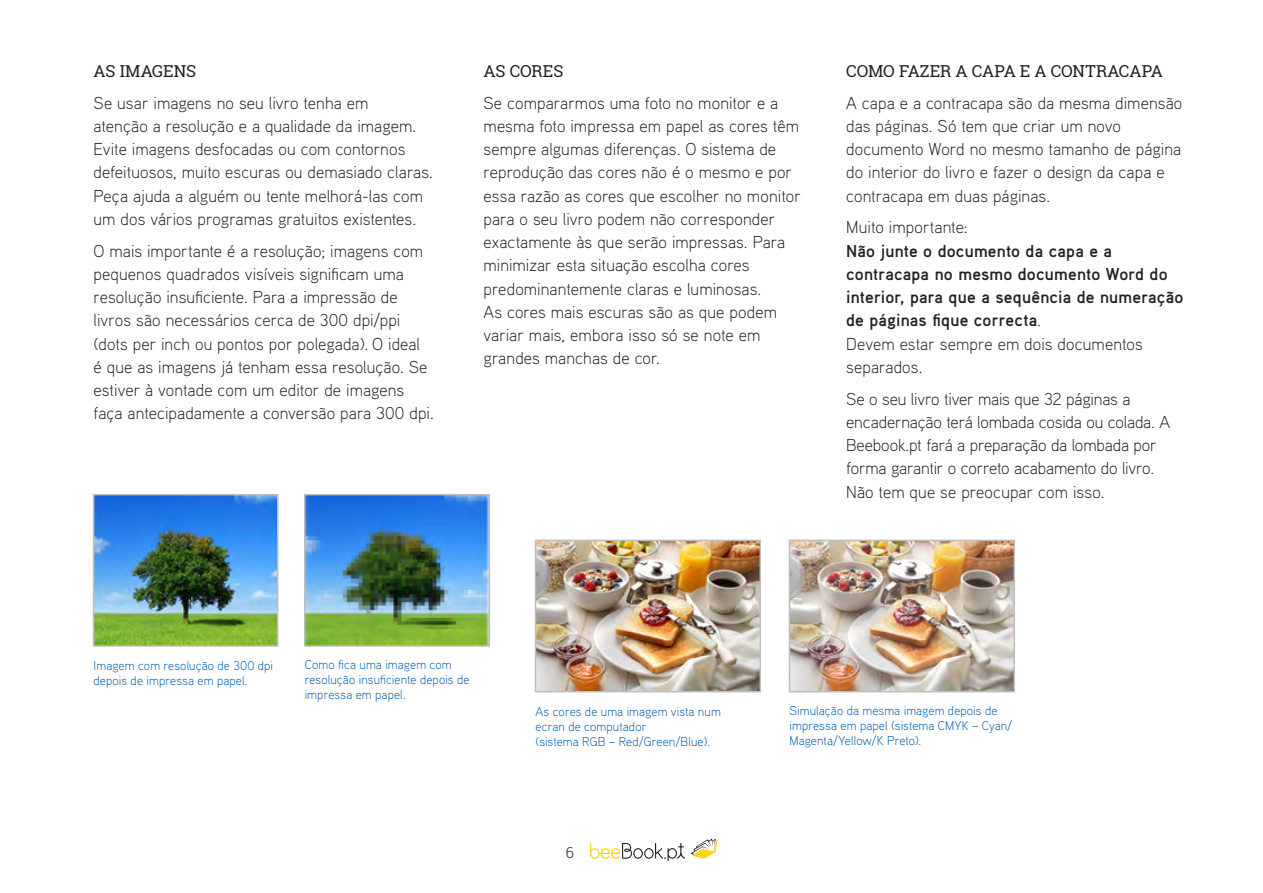
<style>
.page{position:relative;width:1263px;height:893px;background:#fff}
.page>*{position:absolute;margin:0;border:0;box-sizing:border-box;transform-origin:0 0}
.t1{font:300 17.25px/23.2px "Aaux Pro";letter-spacing:.005em;color:#231f20}
.t2{font:700 17.25px/23.2px "Aaux Pro";letter-spacing:.01em;color:#232323}
.t3{font:16.5px "Roboto Slab";letter-spacing:-.005em;color:#231f20}
.t4{font:300 15px "Roboto Slab";color:#231f20}
.t5{font:300 12.75px/15px "Aaux Pro";letter-spacing:.01em;color:#005baa}
.s1{font-weight:300;color:#231f20}
</style>
<div class="page">
<img style="left:96px;top:497px;width:179px;height:147px">
<div style="left:93px;top:494px;width:185px;height:153px;border:2px solid #bcbec0"></div>
<img style="left:307px;top:497px;width:180px;height:147px">
<div style="left:304px;top:494px;width:186px;height:153px;border:2px solid #bcbec0"></div>
<img style="left:538px;top:543px;width:220px;height:146px">
<div style="left:535px;top:540px;width:226px;height:152px;border:2px solid #bcbec0"></div>
<img style="left:792px;top:543px;width:220px;height:146px">
<div style="left:789px;top:540px;width:226px;height:152px;border:2px solid #bcbec0"></div>
<svg style="left:590px;top:843px;width:95px;height:18px"></svg>
<svg style="left:691px;top:839px;width:27px;height:20px"></svg>
<p class="t3" style="left:94px;top:60px;width:104px">AS IMAGENS</p>
<p class="t1" style="left:94px;top:90px;width:341px">Se usar imagens no seu livro tenha em<br>atenção a resolução e a qualidade da imagem.<br>Evite imagens desfocadas ou com contornos defeituosos, muito escuras ou demasiado claras.<br>Peça ajuda a alguém ou tente melhorá-las com um dos vários programas gratuitos existentes.</p>
<p class="t1" style="left:94px;top:238px;width:342px">O mais importante é a resolução; imagens com pequenos quadrados visíveis significam uma resolução insuficiente. Para a impressão de livros são necessários cerca de 300 dpi/ppi (dots per inch ou pontos por polegada). O ideal<br>é que as imagens já tenham essa resolução. Se estiver à vontade com um editor de imagens faça antecipadamente a conversão para 300 dpi.</p>
<p class="t3" style="left:483px;top:60px;width:81px">AS CORES</p>
<p class="t1" style="left:483px;top:90px;width:319px">Se compararmos uma foto no monitor e a mesma foto impressa em papel as cores têm sempre algumas diferenças. O sistema de reprodução das cores não é o mesmo e por essa razão as cores que escolher no monitor para o seu livro podem não corresponder exactamente às que serão impressas. Para minimizar esta situação escolha cores predominantemente claras e luminosas.<br>As cores mais escuras são as que podem variar mais, embora isso só se note em grandes manchas de cor.</p>
<p class="t3" style="left:846px;top:60px;width:318px">COMO FAZER A CAPA E A CONTRACAPA</p>
<p class="t1" style="left:846px;top:90px;width:338px">A capa e a contracapa são da mesma dimensão das páginas. Só tem que criar um novo documento Word no mesmo tamanho de página do interior do livro e fazer o design da capa e contracapa em duas páginas.</p>
<p class="t1" style="left:846px;top:215px;width:123px">Muito importante:</p>
<p class="t2" style="left:846px;top:238px;width:339px">Não junte o documento da capa e a contracapa no mesmo documento Word do interior, para que a sequência de numeração de páginas fique correcta<span class="s1">.<br>Devem estar sempre em dois documentos separados.</span></p>
<p class="t1" style="left:846px;top:386px;width:325px">Se o seu livro tiver mais que 32 páginas a encadernação terá lombada cosida ou colada. A Beebook.pt fará a preparação da lombada por forma garantir o correto acabamento do livro.<br>Não tem que se preocupar com isso.</p>
<p class="t5" style="left:94px;top:658px;width:181px">Imagem com resolução de 300 dpi depois de impressa em papel.</p>
<p class="t5" style="left:305px;top:657px;width:166px">Como fica uma imagem com resolução insuficiente depois de impressa em papel.</p>
<p class="t5" style="left:535px;top:703px;width:187px">As cores de uma imagem vista num ecran de computador<br>(sistema RGB – Red/Green/Blue).</p>
<p class="t5" style="left:789px;top:703px;width:224px">Simulação da mesma imagem depois de impressa em papel (sistema CMYK – Cyan/<br>Magenta/Yellow/K Preto).</p>
<p class="t4" style="left:566px;top:842px;width:10px">6</p>
</div>
